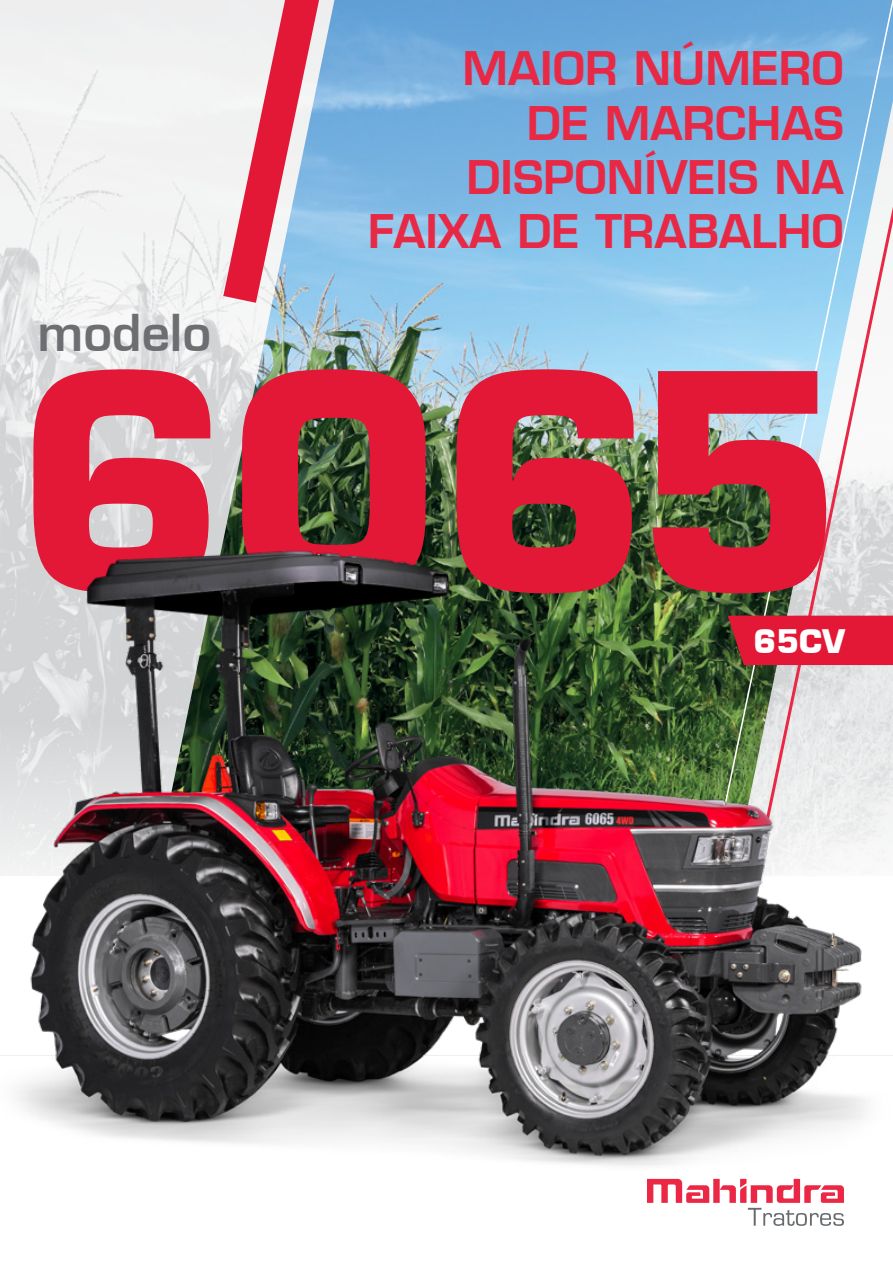
<style>
.page{position:relative;width:893px;height:1263px;background:#fff}
.page>*{position:absolute;margin:0;border:0;box-sizing:border-box;transform-origin:0 0}
.t1{font:700 293.85px "Eurostile LT";color:#e31837}
.t2{font:600 49.65px "Eurostile LT";color:#6d6e71}
.t3{font:600 45.3px/54.3px "Eurostile LT";color:#e82945;text-align:right}
.t4{font:700 31.8px "Eurostile LT";color:#fff}
</style>
<div class="page">
<img style="left:0;top:0;width:154px;height:539px">
<img style="left:154px;top:0;width:552px;height:539px">
<svg style="left:706px;top:0;width:9px;height:539px;background:#80b3c8"></svg>
<svg style="left:715px;top:0;width:178px;height:539px"></svg>
<svg style="left:223px;top:0;width:96px;height:303px"></svg>
<svg style="left:647px;top:1179px;width:197px;height:47px"></svg>
<img style="left:0;top:539px;width:893px;height:627px">
<p class="t2" style="left:38px;top:301px;width:175px">modelo</p>
<p class="t3" style="left:368px;top:41px;width:477px">MAIOR NÚMERO<br>DE MARCHAS<br>DISPONÍVEIS NA<br>FAIXA DE TRABALHO</p>
<h1 class="t1" style="left:16px;top:302px;width:830px">6065</h1>
<p class="t4" style="left:753px;top:622px;width:93px">65CV</p>
</div>
